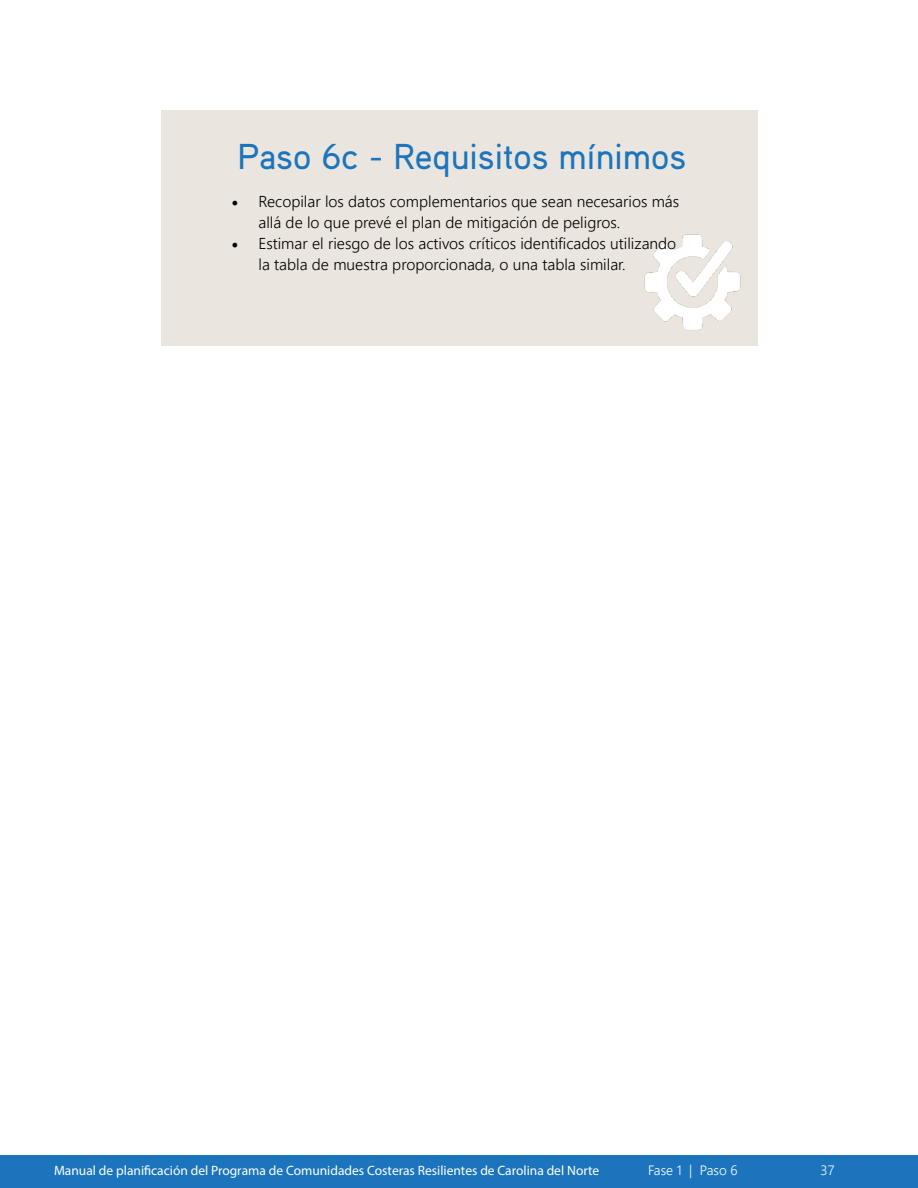
<style>
.page{position:relative;width:918px;height:1188px;background:#fff}
.page>*{position:absolute;margin:0;border:0;box-sizing:border-box;transform-origin:0 0}
.t1{font:500 36px "Aaux Pro OT";color:#1c75bc}
.t2{font:15.75px/21px "Webly Sleek UI Semilight";color:#000}
.t3{font:13.5px "Myriad Pro";color:#fff}
.t4{font:13.5px "Webly Sleek UI Semilight";color:#fff}
.s1{font-family:"Minion Pro";font-size:18px}
</style>
<div class="page">
<div style="left:0;top:1156px;width:918px;height:32px;background:#1c75bc"></div>
<div style="left:161px;top:110px;width:596px;height:235px;background:#eae6df"></div>
<img style="left:644px;top:234px;width:97px;height:96px">
<h1 class="t1" style="left:237px;top:134px;width:450px">Paso 6c - Requisitos mínimos</h1>
<p class="t2" style="left:258px;top:190px;width:422px;text-indent:-27px"><span class="s1">•</span> Recopilar los datos complementarios que sean necesarios más allá de lo que prevé el plan de mitigación de peligros.</p>
<p class="t2" style="left:258px;top:232px;width:419px;text-indent:-27px"><span class="s1">•</span> Estimar el riesgo de los activos críticos identificados utilizando la tabla de muestra proporcionada, o una tabla similar.</p>
<p class="t4" style="left:648px;top:1160px;width:91px">Fase 1 | Paso 6</p>
<p class="t4" style="left:821px;top:1160px;width:15px">37</p>
<p class="t3" style="left:54px;top:1162px;width:547px">Manual de planificación del Programa de Comunidades Costeras Resilientes de Carolina del Norte</p>
<p class="t3" style="left:648px;top:1162px;width:74px">Introducción</p>
</div>
